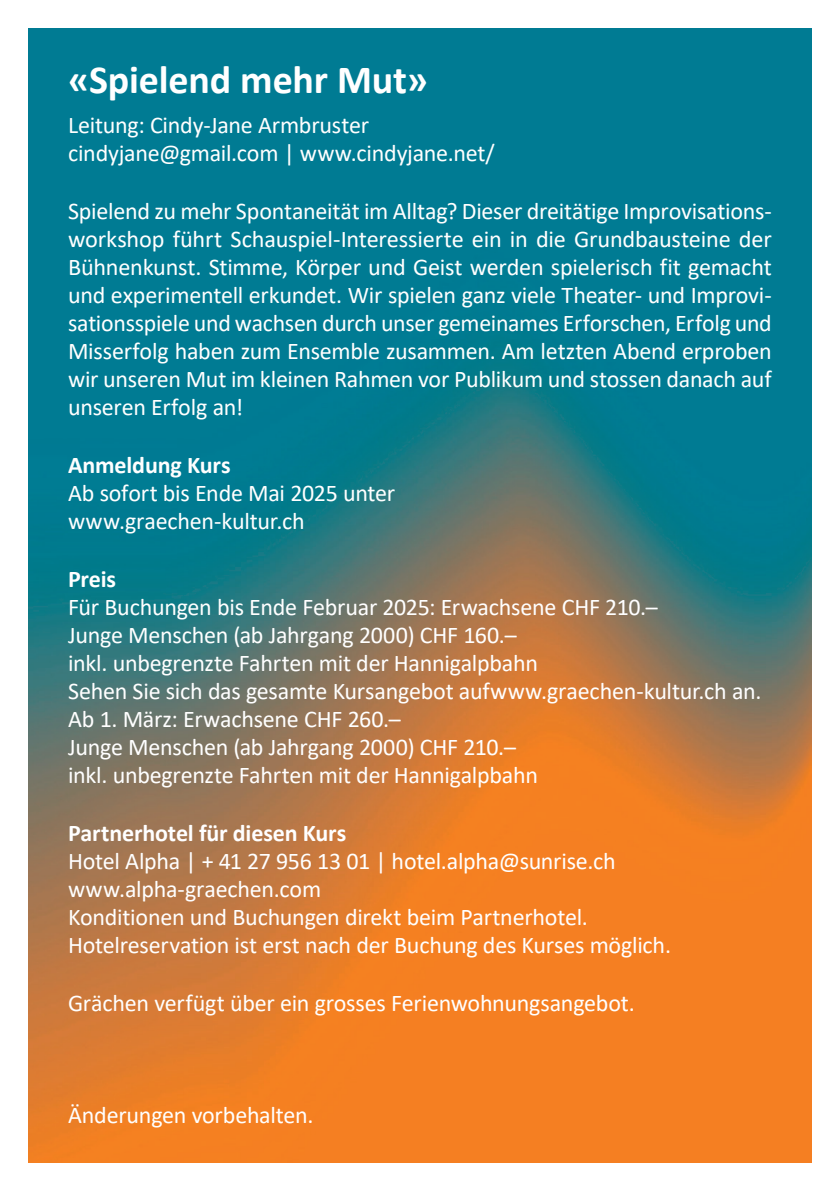
<style>
.page{position:relative;width:840px;height:1191px;background:#fff}
.page>*{position:absolute;margin:0;border:0;box-sizing:border-box;transform-origin:0 0}
.t1{font:700 40px "Calibri";letter-spacing:-.005em;color:#fff}
.t2{font:24px/28px "Calibri";letter-spacing:-.01em;color:#fff}
.t3{font:700 24px "Calibri";letter-spacing:-.005em;color:#fff}
</style>
<div class="page">
<img style="left:28px;top:28px;width:783px;height:1134px">
<h1 class="t1" style="left:68px;top:52px;width:361px">«Spielend mehr Mut»</h1>
<p class="t2" style="left:68px;top:110px;width:428px">Leitung: Cindy-Jane Armbruster cindyjane@gmail.com | www.cindyjane.net/</p>
<p class="t2" style="left:68px;top:196px;width:705px;text-align:justify">Spielend zu mehr Spontaneität im Alltag? Dieser dreitätige Improvisations&shy;workshop führt Schauspiel-Interessierte ein in die Grundbausteine der Bühnenkunst. Stimme, Körper und Geist werden spielerisch fit gemacht und experimentell erkundet. Wir spielen ganz viele Theater- und Improvi&shy;sationsspiele und wachsen durch unser gemeinames Erforschen, Erfolg und Misserfolg haben zum Ensemble zusammen. Am letzten Abend erproben wir unseren Mut im kleinen Rahmen vor Publikum und stossen danach auf unseren Erfolg an!</p>
<p class="t3" style="left:68px;top:448px;width:164px">Anmeldung Kurs</p>
<p class="t2" style="left:68px;top:478px;width:328px">Ab sofort bis Ende Mai 2025 unter www.graechen-kultur.ch</p>
<p class="t3" style="left:68px;top:562px;width:50px">Preis</p>
<p class="t2" style="left:68px;top:592px;width:694px">Für Buchungen bis Ende Februar 2025: Erwachsene CHF 210.–<br>Junge Menschen (ab Jahrgang 2000) CHF 160.–<br>inkl. unbegrenzte Fahrten mit der Hannigalpbahn<br>Sehen Sie sich das gesamte Kursangebot aufwww.graechen-kultur.ch an.<br>Ab 1. März: Erwachsene CHF 260.–<br>Junge Menschen (ab Jahrgang 2000) CHF 210.–<br>inkl. unbegrenzte Fahrten mit der Hannigalpbahn</p>
<p class="t3" style="left:68px;top:816px;width:279px">Partnerhotel für diesen Kurs</p>
<p class="t2" style="left:68px;top:846px;width:604px">Hotel Alpha | + 41 27 956 13 01 | hotel.alpha@sunrise.ch www.alpha-graechen.com<br>Konditionen und Buchungen direkt beim Partnerhotel.<br>Hotelreservation ist erst nach der Buchung des Kurses möglich.</p>
<p class="t2" style="left:68px;top:988px;width:568px">Grächen verfügt über ein grosses Ferienwohnungsangebot.</p>
<p class="t2" style="left:68px;top:1100px;width:247px">Änderungen vorbehalten.</p>
</div>
